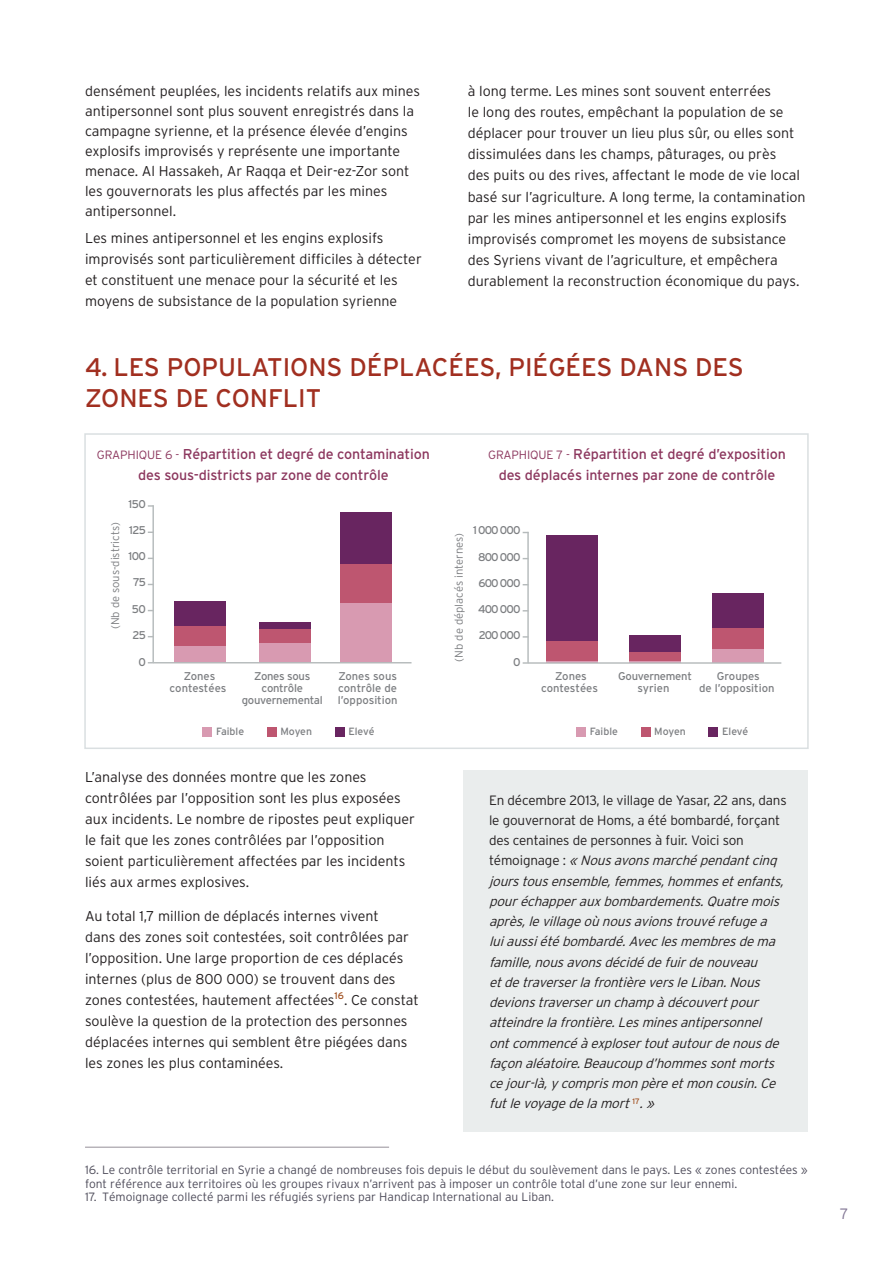
<style>
.page{position:relative;width:893px;height:1263px;background:#fff}
.page>*{position:absolute;margin:0;border:0;box-sizing:border-box;transform-origin:0 0}
.t1{font:25.5px/30.6px "Interstate";color:#a12f20}
.t2{font:300 15px "Interstate";color:#817594}
.t3{font:300 14.25px/21px "Interstate";color:#231f20}
.t4{font:14.25px/21px "Interstate";letter-spacing:-.01em;color:#8c375e;text-align:center}
.t5{font:italic 300 13.5px/20.2px "Interstate";color:#231f20}
.t6{font:300 12px/13.5px "Interstate";color:#4e4c5a}
.t7{font:11.25px/12px "Interstate";letter-spacing:-.025em;color:#7c7e81;text-align:center}
.t8{font:300 11.25px "Interstate";color:#7c7e81}
.t9{font:11.25px/12px "Interstate";color:#7c7e81;text-align:center}
.t10{font:10.5px "Interstate";color:#7c7e81}
.s1{font-weight:300;font-size:12px}
.s2{font-style:normal}
</style>
<div class="page">
<div style="left:463px;top:770px;width:345px;height:362px;background:#eaeded"></div>
<hr style="left:152px;top:505px;width:2px;height:158px;background:#b5babb">
<div style="left:174px;top:602px;width:52px;height:24px;background:#682560"></div>
<div style="left:174px;top:646px;width:52px;height:17px;background:#d89ab1"></div>
<div style="left:174px;top:626px;width:52px;height:20px;background:#be5670"></div>
<div style="left:259px;top:628px;width:51px;height:16px;background:#be5670"></div>
<div style="left:259px;top:622px;width:51px;height:6px;background:#682560"></div>
<div style="left:259px;top:643px;width:51px;height:20px;background:#d89ab1"></div>
<div style="left:340px;top:564px;width:51px;height:39px;background:#be5670"></div>
<div style="left:340px;top:513px;width:51px;height:51px;background:#682560"></div>
<div style="left:340px;top:603px;width:51px;height:60px;background:#d89ab1"></div>
<div style="left:267px;top:728px;width:9px;height:9px;background:#be5670"></div>
<div style="left:203px;top:728px;width:9px;height:9px;background:#d89ab1"></div>
<div style="left:335px;top:728px;width:9px;height:9px;background:#682560"></div>
<div style="left:641px;top:728px;width:9px;height:9px;background:#be5670"></div>
<div style="left:577px;top:728px;width:9px;height:9px;background:#d89ab1"></div>
<div style="left:709px;top:728px;width:9px;height:9px;background:#682560"></div>
<hr style="left:153px;top:662px;width:258px;height:1px;background:#b5babb">
<hr style="left:527px;top:532px;width:2px;height:131px;background:#b5babb">
<hr style="left:546px;top:661px;width:51px;height:2px;background:#d89ab1">
<div style="left:546px;top:535px;width:51px;height:107px;background:#682560"></div>
<div style="left:546px;top:642px;width:51px;height:19px;background:#be5670"></div>
<div style="left:629px;top:652px;width:51px;height:10px;background:#be5670"></div>
<div style="left:629px;top:635px;width:51px;height:17px;background:#682560"></div>
<div style="left:712px;top:627px;width:51px;height:23px;background:#be5670"></div>
<div style="left:712px;top:650px;width:51px;height:13px;background:#d89ab1"></div>
<div style="left:712px;top:593px;width:51px;height:34px;background:#682560"></div>
<hr style="left:528px;top:662px;width:253px;height:2px;background:#b5babb">
<div style="left:84px;top:433px;width:725px;height:316px;border:2px solid #dadfe1"></div>
<hr style="left:85px;top:1147px;width:304px;height:1px;background:#958f99">
<p class="t3" style="left:85px;top:81px;width:337px;line-height:20px">densément peuplées, les incidents relatifs aux mines antipersonnel sont plus souvent enregistrés dans la campagne syrienne, et la présence élevée d’engins explosifs improvisés y représente une importante menace. Al Hassakeh, Ar Raqqa et Deir-ez-Zor sont les gouvernorats les plus affectés par les mines antipersonnel.</p>
<p class="t3" style="left:85px;top:227px;width:338px">Les mines antipersonnel et les engins explosifs improvisés sont particulièrement difficiles à détecter et constituent une menace pour la sécurité et les moyens de subsistance de la population syrienne</p>
<p class="t3" style="left:468px;top:81px;width:339px">à long terme. Les mines sont souvent enterrées<br>le long des routes, empêchant la population de se déplacer pour trouver un lieu plus sûr, ou elles sont dissimulées dans les champs, pâturages, ou près<br>des puits ou des rives, affectant le mode de vie local basé sur l’agriculture. A long terme, la contamination par les mines antipersonnel et les engins explosifs improvisés compromet les moyens de subsistance des Syriens vivant de l’agriculture, et empêchera durablement la reconstruction économique du pays.</p>
<h1 class="t1" style="left:85px;top:352px;width:660px">4. Les populations déplacées, pi égées dans des zones de conflit</h1>
<p class="t4" style="left:97px;top:443px;width:335px"><span class="s1">GRAPHIQUE 6 -</span> Répartition et degré de contamination des sous-districts par zone de contrôle</p>
<p class="t4" style="left:488px;top:443px;width:299px"><span class="s1">GRAPHIQUE 7 -</span> Répartition et degré d’exposition des déplacés internes par zone de contrôle</p>
<p class="t7" style="left:129px;top:498px;width:19px">150</p>
<p class="t8" style="left:108px;top:629px;width:108px;rotate:-90deg">(Nb de sous-districts)</p>
<p class="t8" style="left:452px;top:661px;width:130px;rotate:-90deg">(Nb de déplacés internes)</p>
<p class="t7" style="left:170px;top:670px;width:58px">Zones contestées</p>
<p class="t7" style="left:242px;top:670px;width:82px">Zones sous contrôle gouvernemental</p>
<p class="t7" style="left:338px;top:670px;width:61px;text-align:justify">Zones sous contrôle de l’opposition</p>
<p class="t7" style="left:541px;top:670px;width:58px">Zones contestées</p>
<p class="t7" style="left:618px;top:670px;width:75px">Gouvernement syrien</p>
<p class="t9" style="left:699px;top:670px;width:77px">Groupes<br>de l’opposition</p>
<p class="t10" style="left:216px;top:725px;width:30px">Faible</p>
<p class="t10" style="left:280px;top:725px;width:33px">Moyen</p>
<p class="t10" style="left:348px;top:725px;width:28px">Elevé</p>
<p class="t10" style="left:590px;top:725px;width:30px">Faible</p>
<p class="t10" style="left:654px;top:725px;width:33px">Moyen</p>
<p class="t10" style="left:722px;top:725px;width:28px">Elevé</p>
<p class="t7" style="left:129px;top:524px;width:18px">125</p>
<p class="t7" style="left:473px;top:524px;width:49px">1 000 000</p>
<p class="t7" style="left:128px;top:550px;width:19px">100</p>
<p class="t7" style="left:478px;top:550px;width:44px">800 000</p>
<p class="t7" style="left:133px;top:576px;width:14px">75</p>
<p class="t7" style="left:478px;top:577px;width:44px">600 000</p>
<p class="t7" style="left:132px;top:602px;width:16px">50</p>
<p class="t7" style="left:478px;top:603px;width:44px">400 000</p>
<p class="t7" style="left:133px;top:629px;width:15px">25</p>
<p class="t7" style="left:139px;top:656px;width:9px">0</p>
<p class="t7" style="left:479px;top:629px;width:43px">200 000</p>
<p class="t7" style="left:513px;top:656px;width:9px">0</p>
<p class="t3" style="left:85px;top:766px;width:331px">L’analyse des données montre que les zones contrôlées par l’opposition sont les plus exposées aux incidents. Le nombre de ripostes peut expliquer le fait que les zones contrôlées par l’opposition soient particulièrement affectées par les incidents liés aux armes explosives.</p>
<p class="t3" style="left:85px;top:905px;width:335px">Au total 1,7 million de déplacés internes vivent<br>dans des zones soit contestées, soit contrôlées par l’opposition. Une large proportion de ces déplacés internes (plus de 800 000) se trouvent dans des zones contestées, hautement affectées<sup>16</sup>. Ce constat soulève la question de la protection des personnes déplacées internes qui semblent être piégées dans les zones les plus contaminées.</p>
<p class="t5" style="left:489px;top:790px;width:300px"><span class="s2">En décembre 2013, le village de Yasar, 22 ans, dans le gouvernorat de Homs, a été bombardé, forçant des centaines de personnes à fuir. Voici son<br>t é m o i g n a g e :</span> «Nousavonsmarchépendantcinq jourstousensemble,femmes,hommesetenfants, pouréchapperauxbombardements.Quatremois après,levillageoùnousavionstrouvérefugea luiaussiétébombardé.Aveclesmembresdema famille,nousavonsdécidédefuirdenouveau etdetraverserlafrontièreversleLiban.Nous devionstraverserunchampàdécouvertpour atteindrelafrontière.Lesminesantipersonnel ontcommencéàexplosertoutautourdenousde façonaléatoire.Beaucoupd’hommessontmorts cejour-là,ycomprismonpèreetmoncousin.Ce futlevoyagedelamort<sup>1</sup> <sup>7</sup> . »</p>
<p class="t6" style="left:85px;top:1163px;width:724px">16. Le contrôle territorial en Syrie a changé de nombreuses fois depuis le début du soulèvement dans le pays. Les « zones contestées » font référence aux territoires où les groupes rivaux n’arrivent pas à imposer un contrôle total d’une zone sur leur ennemi.</p>
<p class="t6" style="left:85px;top:1190px;width:471px">17. Témoignage collecté parmi les réfugiés syriens par Handicap I nternational au Liban.</p>
<p class="t2" style="left:840px;top:1204px;width:10px">7</p>
</div>
